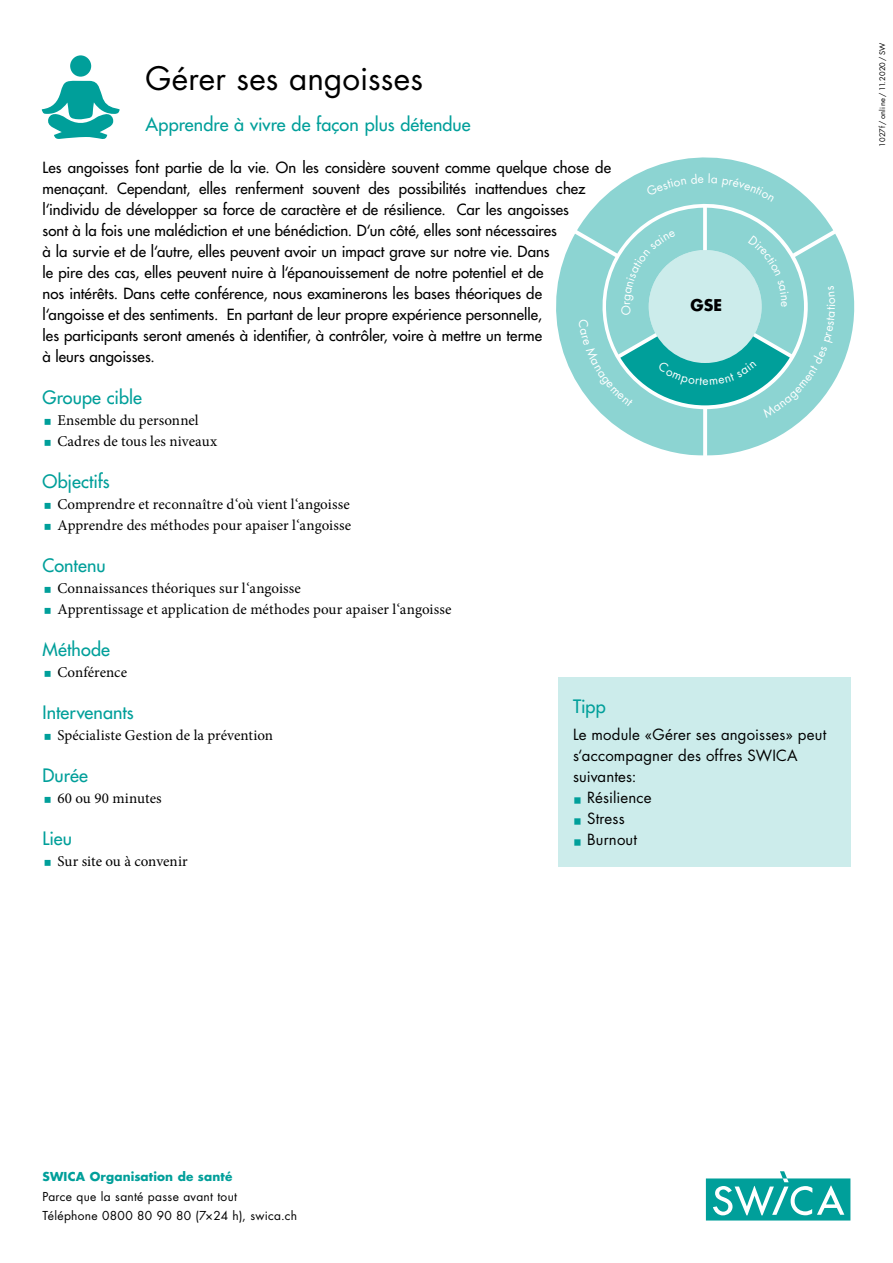
<style>
.page{position:relative;width:893px;height:1263px;background:#fff}
.page>*{position:absolute;margin:0;border:0;box-sizing:border-box;transform-origin:0 0}
.t1{font:31.5px "Futura Std";letter-spacing:.01em;color:#000}
.t2{font:500 18px "Futura Std";letter-spacing:.005em;color:#009f9a}
.t3{font:700 15.75px "Futura Std";color:#000}
.t4{font:500 15px/21px "Futura Std";letter-spacing:.005em;color:#000}
.t5{font:15px/21px "Minion Pro";color:#000}
.t6{font:15px/21px "Futura Std";letter-spacing:.01em;color:#000}
.t7{font:12px/19.8px "Futura Std";letter-spacing:.025em;color:#000}
.t8{font:700 12px "Futura Std";letter-spacing:.015em;color:#009f9a}
.t9{font:7.5px "Futura Std";letter-spacing:.03em;color:#000}
.s1{font-family:"Minion Pro";font-size:21.75px;color:#009f9a}
</style>
<div class="page">
<svg style="left:706px;top:1171px;width:144px;height:49px"></svg>
<svg style="left:42px;top:81px;width:78px;height:58px"></svg>
<div style="left:70px;top:55px;width:21px;height:22px;background:#009f9a;border-radius:50%"></div>
<div style="left:558px;top:677px;width:292px;height:189px;background:#cceceb"></div>
<svg style="left:556px;top:157px;width:299px;height:299px"></svg>
<h1 class="t1" style="left:146px;top:58px;width:279px">Gérer ses angoisses</h1>
<p class="t2" style="left:146px;top:113px;width:327px">Apprendre à vivre de façon plus détendue</p>
<p class="t4" style="left:43px;top:157px;width:570px">Les angoisses font partie de la vie. On les considère souvent comme quelque chose de menaçant. Cependant, elles renferment souvent des possibilités inattendues chez l‘individu de développer sa force de caractère et de résilience. Car les angoisses<br>sont à la fois une malédiction et une bénédiction. D‘un côté, elles sont nécessaires<br>à la survie et de l‘autre, elles peuvent avoir un impact grave sur notre vie. Dans<br>le pire des cas, elles peuvent nuire à l‘épanouissement de notre potentiel et de<br>nos intérêts. Dans cette conférence, nous examinerons les bases théoriques de<br>l‘angoisse et des sentiments. En partant de leur propre expérience personnelle,<br>les participants seront amenés à identifier, à contrôler, voire à mettre un terme<br>à leurs angoisses.</p>
<p class="t2" style="left:43px;top:386px;width:101px">Groupe cible</p>
<p class="t5" style="left:57px;top:410px;width:161px">Ensemble du personnel<br>Cadres de tous les niveaux</p>
<p class="t2" style="left:43px;top:470px;width:69px">Objectifs</p>
<p class="t5" style="left:57px;top:494px;width:295px">Comprendre et reconnaître d‘où vient l‘angoisse<br>Apprendre des méthodes pour apaiser l‘angoisse</p>
<p class="t2" style="left:43px;top:554px;width:65px">Contenu</p>
<p class="t5" style="left:57px;top:578px;width:395px">Connaissances théoriques sur l‘angoisse<br>Apprentissage et application de méthodes pour apaiser l‘angoisse</p>
<p class="t2" style="left:43px;top:638px;width:69px">Méthode</p>
<p class="t5" style="left:57px;top:662px;width:71px">Conférence</p>
<p class="t2" style="left:43px;top:701px;width:93px">Intervenants</p>
<p class="t5" style="left:57px;top:725px;width:217px">Spécialiste Gestion de la prévention</p>
<p class="t2" style="left:43px;top:764px;width:47px">Durée</p>
<p class="t5" style="left:57px;top:788px;width:106px">60 ou 90 minutes</p>
<p class="t2" style="left:43px;top:827px;width:31px">Lieu</p>
<p class="t5" style="left:57px;top:851px;width:132px">Sur site ou à convenir</p>
<p class="t3" style="left:690px;top:294px;width:33px">GSE</p>
<p class="t2" style="left:573px;top:695px;width:34px">Tipp</p>
<p class="t6" style="left:573px;top:724px;width:255px">Le module «Gérer ses angoisses» peut s‘accompagner des offres SWICA suivantes:</p>
<p class="t6" style="left:573px;top:787px;width:80px"><span class="s1">■</span> Résilience</p>
<p class="t6" style="left:573px;top:808px;width:53px"><span class="s1">■</span> Stress</p>
<p class="t6" style="left:573px;top:829px;width:66px"><span class="s1">■</span> Burnout</p>
<p class="t9" style="left:878px;top:147px;width:106px;rotate:-90deg">1027f / online / 11.2020 / SW</p>
<p class="t8" style="left:43px;top:1168px;width:191px">SWICA Organisation de santé</p>
<p class="t7" style="left:43px;top:1186px;width:256px">Parce que la santé passe avant tout<br>Téléphone 0800 80 90 80 (7×24 h), swica.ch</p>
</div>
